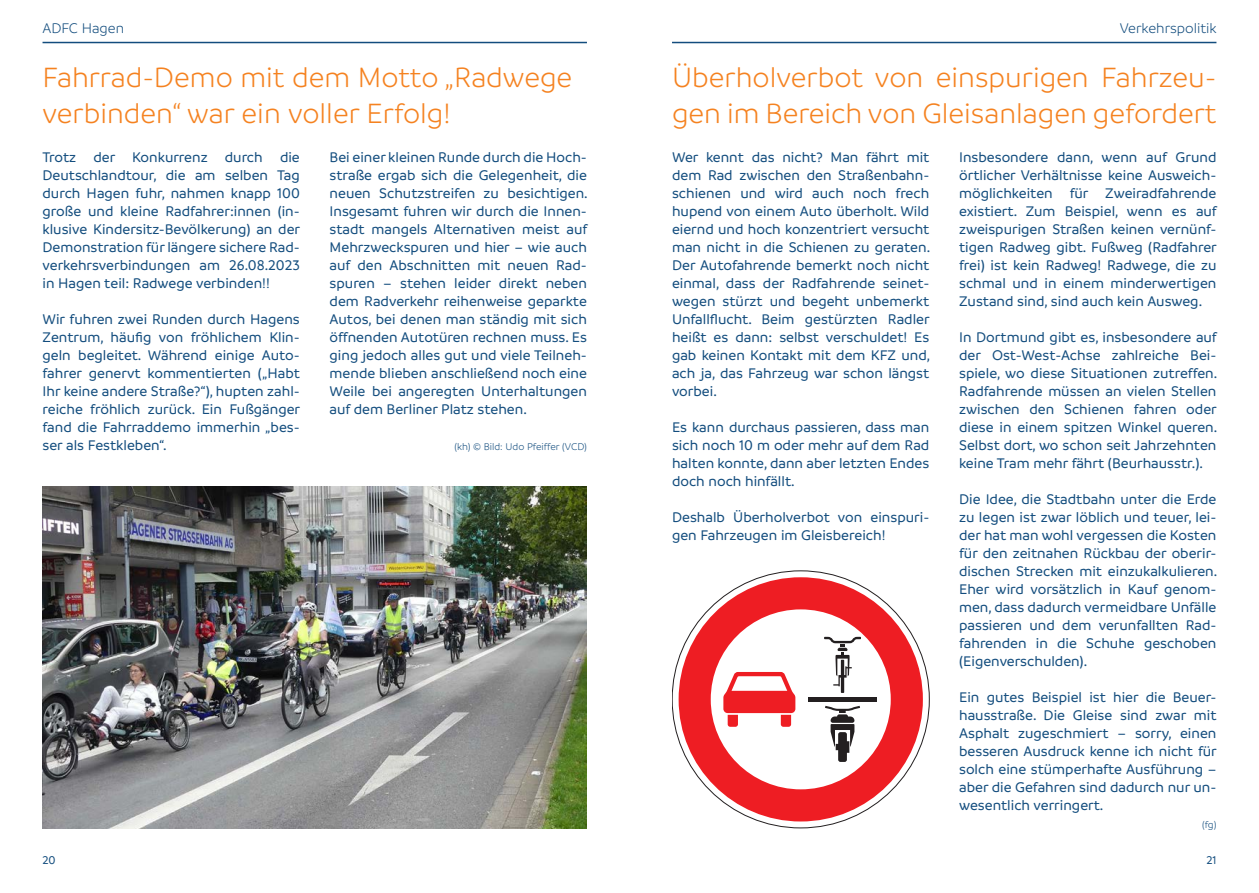
<style>
.page{position:relative;width:1259px;height:893px;background:#fff}
.page>*{position:absolute;margin:0;border:0;box-sizing:border-box;transform-origin:0 0}
.Überschriften_groß{font:300 30px/36px "Branding";color:#f58220}
.Fließtext{font:500 15px/18px "Branding";color:#134d7e;text-align:justify}
.Fließtext-2{font:300 15px "Branding";color:#134d7e}
.t1{font:500 12px "Branding";color:#134d7e}
.Bild_Unterschriften{font:300 10.5px "Branding";color:#134d7e}
</style>
<div class="page">
<hr style="left:672px;top:42px;width:544px;height:1px;background:#134d7e">
<hr style="left:43px;top:42px;width:544px;height:1px;background:#134d7e">
<img style="left:43px;top:486px;width:544px;height:342px">
<svg style="left:672px;top:571px;width:257px;height:257px"></svg>
<div style="left:678px;top:577px;width:245px;height:244px;background:#ee1d23;border-radius:50%"></div>
<div style="left:711px;top:609px;width:179px;height:180px;background:#fff;border-radius:50%"></div>
<svg style="left:723px;top:672px;width:72px;height:55px"></svg>
<hr style="left:808px;top:697px;width:69px;height:4px;background:#231f20">
<svg style="left:825px;top:706px;width:35px;height:56px"></svg>
<svg style="left:824px;top:637px;width:37px;height:56px"></svg>
<p class="Fließtext-2" style="left:43px;top:21px;width:83px">ADFC Hagen</p>
<p class="Fließtext-2" style="left:1119px;top:21px;width:98px">Verkehrspolitik</p>
<p class="Überschriften_groß" style="left:43px;top:59px;width:531px">Fahrrad-Demo mit dem Motto „Radwege verbinden“ war ein voller Erfolg!</p>
<p class="Fließtext" style="left:330px;top:148px;width:260px">Bei einer kleinen Runde durch die Hoch&shy;straße ergab sich die Gelegenheit, die neuen Schutzstreifen zu besichtigen.<br>Insgesamt fuhren wir durch die Innen&shy;stadt mangels Alternativen meist auf Mehrzweckspuren und hier – wie auch auf den Abschnitten mit neuen Rad&shy;spuren – stehen leider direkt neben dem Radverkehr reihenweise geparkte Autos, bei denen man ständig mit sich öffnenden Autotüren rechnen muss. Es ging jedoch alles gut und viele Teilneh&shy;mende blieben anschließend noch eine Weile bei angeregten Unterhaltungen auf dem Berliner Platz stehen.</p>
<p class="Bild_Unterschriften" style="left:454px;top:441px;width:134px">(kh) © Bild: Udo Pfeiffer (VCD)</p>
<p class="Fließtext" style="left:43px;top:148px;width:259px">Trotz der Konkurrenz durch die Deutschlandtour, die am selben Tag durch Hagen fuhr, nahmen knapp 100 große und kleine Radfahrer:innen (in&shy;klusive Kindersitz-Bevölkerung) an der Demonstration für längere sichere Rad&shy;verkehrsverbindungen am 26.08.2023 in Hagen teil: Radwege verbinden!!</p>
<p class="Fließtext" style="left:43px;top:310px;width:259px">Wir fuhren zwei Runden durch Hagens Zentrum, häufig von fröhlichem Klin&shy;geln begleitet. Während einige Auto&shy;fahrer genervt kommentierten („Habt Ihr keine andere Straße?“), hupten zahl&shy;reiche fröhlich zurück. Ein Fußgänger fand die Fahrraddemo immerhin „bes&shy;ser als Festkleben“.</p>
<p class="Überschriften_groß" style="left:672px;top:59px;width:546px">Überholverbot von einspurigen Fahrzeu&shy;gen im Bereich von Gleisanlagen gefordert</p>
<p class="Fließtext" style="left:672px;top:148px;width:260px">Wer kennt das nicht? Man fährt mit dem Rad zwischen den Straßenbahn&shy;schienen und wird auch noch frech hupend von einem Auto überholt. Wild eiernd und hoch konzentriert versucht man nicht in die Schienen zu geraten.<br>Der Autofahrende bemerkt noch nicht einmal, dass der Radfahrende seinet&shy;wegen stürzt und begeht unbemerkt Unfallflucht. Beim gestürzten Radler heißt es dann: selbst verschuldet! Es gab keinen Kontakt mit dem KFZ und, ach ja, das Fahrzeug war schon längst vorbei.</p>
<p class="Fließtext" style="left:672px;top:418px;width:259px">Es kann durchaus passieren, dass man sich noch 10 m oder mehr auf dem Rad halten konnte, dann aber letzten Endes doch noch hinfällt.</p>
<p class="Fließtext" style="left:672px;top:508px;width:259px">Deshalb Überholverbot von einspuri&shy;gen Fahrzeugen im Gleisbereich!</p>
<p class="Fließtext" style="left:959px;top:148px;width:259px">Insbesondere dann, wenn auf Grund örtlicher Verhältnisse keine Ausweich&shy;möglichkeiten für Zweiradfahrende existiert. Zum Beispiel, wenn es auf zweispurigen Straßen keinen vernünf&shy;tigen Radweg gibt. Fußweg (Radfahrer frei) ist kein Radweg! Radwege, die zu schmal und in einem minderwertigen Zustand sind, sind auch kein Ausweg.</p>
<p class="Fließtext" style="left:959px;top:328px;width:260px">In Dortmund gibt es, insbesondere auf der Ost-West-Achse zahlreiche Bei&shy;spiele, wo diese Situationen zutreffen.<br>Radfahrende müssen an vielen Stellen zwischen den Schienen fahren oder diese in einem spitzen Winkel queren.<br>Selbst dort, wo schon seit Jahrzehnten keine Tram mehr fährt (Beurhausstr.).</p>
<p class="Fließtext" style="left:959px;top:490px;width:260px">Die Idee, die Stadtbahn unter die Erde zu legen ist zwar löblich und teuer, lei&shy;der hat man wohl vergessen die Kosten für den zeitnahen Rückbau der oberir&shy;dischen Strecken mit einzukalkulieren.<br>Eher wird vorsätzlich in Kauf genom&shy;men, dass dadurch vermeidbare Unfälle passieren und dem verunfallten Rad&shy;fahrenden in die Schuhe geschoben (Eigenverschulden).</p>
<p class="Fließtext" style="left:959px;top:688px;width:259px">Ein gutes Beispiel ist hier die Beuer&shy;hausstraße. Die Gleise sind zwar mit Asphalt zugeschmiert – sorry, einen besseren Ausdruck kenne ich nicht für solch eine stümperhafte Ausführung – aber die Gefahren sind dadurch nur un&shy;wesentlich verringert.</p>
<p class="Bild_Unterschriften" style="left:1202px;top:819px;width:16px">(fg)</p>
<p class="t1" style="left:43px;top:854px;width:15px">20</p>
<p class="t1" style="left:1206px;top:854px;width:12px">21</p>
</div>
